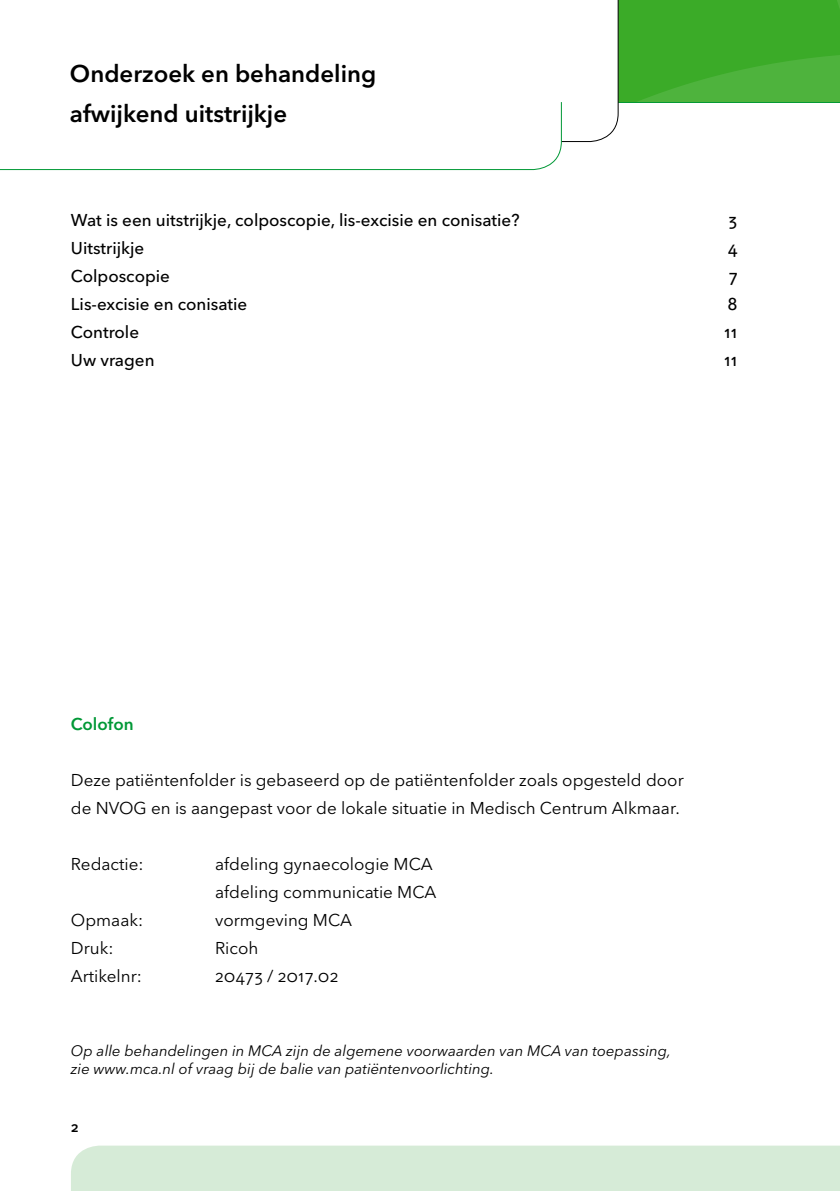
<style>
.page{position:relative;width:840px;height:1191px;background:#fff}
.page>*{position:absolute;margin:0;border:0;box-sizing:border-box;transform-origin:0 0}
.t1{font:600 24px/40px "Avenir Next LT Pro";color:#000}
.t2{font:17px/28px "Avenir Next LT Pro";color:#000}
.t3{font:500 17px "Avenir Next LT Pro";color:#000}
.t4{font:600 17px "Avenir Next LT Pro";color:#009836}
.t5{font:italic 15px/18px "Avenir Next LT Pro";color:#000}
.t6{font:600 14px "Avenir Next LT Pro";color:#000}
</style>
<div class="page">
<div style="left:71px;top:1145px;width:768px;height:46px;background:#d6ebd7"></div>
<svg style="left:0;top:0;width:839px;height:171px"></svg>
<h1 class="t1" style="left:70px;top:54px;width:308px">Onderzoek en behandeling afwijkend uitstrijkje</h1>
<p class="t3" style="left:71px;top:210px;width:450px">Wat is een uitstrijkje, colposcopie, lis-excisie en conisatie?</p>
<p class="t3" style="left:728px;top:210px;width:11px">3</p>
<p class="t3" style="left:71px;top:238px;width:75px">Uitstrijkje</p>
<p class="t3" style="left:727px;top:238px;width:11px">4</p>
<p class="t3" style="left:71px;top:266px;width:101px">Colposcopie</p>
<p class="t3" style="left:728px;top:266px;width:11px">7</p>
<p class="t3" style="left:71px;top:294px;width:178px">Lis-excisie en conisatie</p>
<p class="t3" style="left:727px;top:294px;width:12px">8</p>
<p class="t3" style="left:71px;top:322px;width:70px">Controle</p>
<p class="t3" style="left:723px;top:322px;width:15px">11</p>
<p class="t3" style="left:71px;top:350px;width:85px">Uw vragen</p>
<p class="t3" style="left:723px;top:350px;width:15px">11</p>
<p class="t4" style="left:71px;top:714px;width:64px">Colofon</p>
<p class="t2" style="left:71px;top:766px;width:614px">Deze patiëntenfolder is gebaseerd op de patiëntenfolder zoals opgesteld door de NVOG en is aangepast voor de lokale situatie in Medisch Centrum Alkmaar.</p>
<p class="t2" style="left:71px;top:850px;width:74px">Redactie:</p>
<p class="t2" style="left:215px;top:850px;width:222px">afdeling gynaecologie MCA afdeling communicatie MCA</p>
<p class="t2" style="left:71px;top:906px;width:74px">Opmaak:</p>
<p class="t2" style="left:215px;top:906px;width:138px">vormgeving MCA</p>
<p class="t2" style="left:71px;top:934px;width:44px">Druk:</p>
<p class="t2" style="left:215px;top:934px;width:45px">Ricoh</p>
<p class="t2" style="left:71px;top:962px;width:72px">Artikelnr:</p>
<p class="t2" style="left:215px;top:962px;width:125px">20473 / 2017.02</p>
<p class="t5" style="left:71px;top:1042px;width:601px">Op alle behandelingen in MCA zijn de algemene voorwaarden van MCA van toepassing, zie www.mca.nl of vraag bij de balie van patiëntenvoorlichting.</p>
<p class="t6" style="left:71px;top:1118px;width:9px">2</p>
</div>
